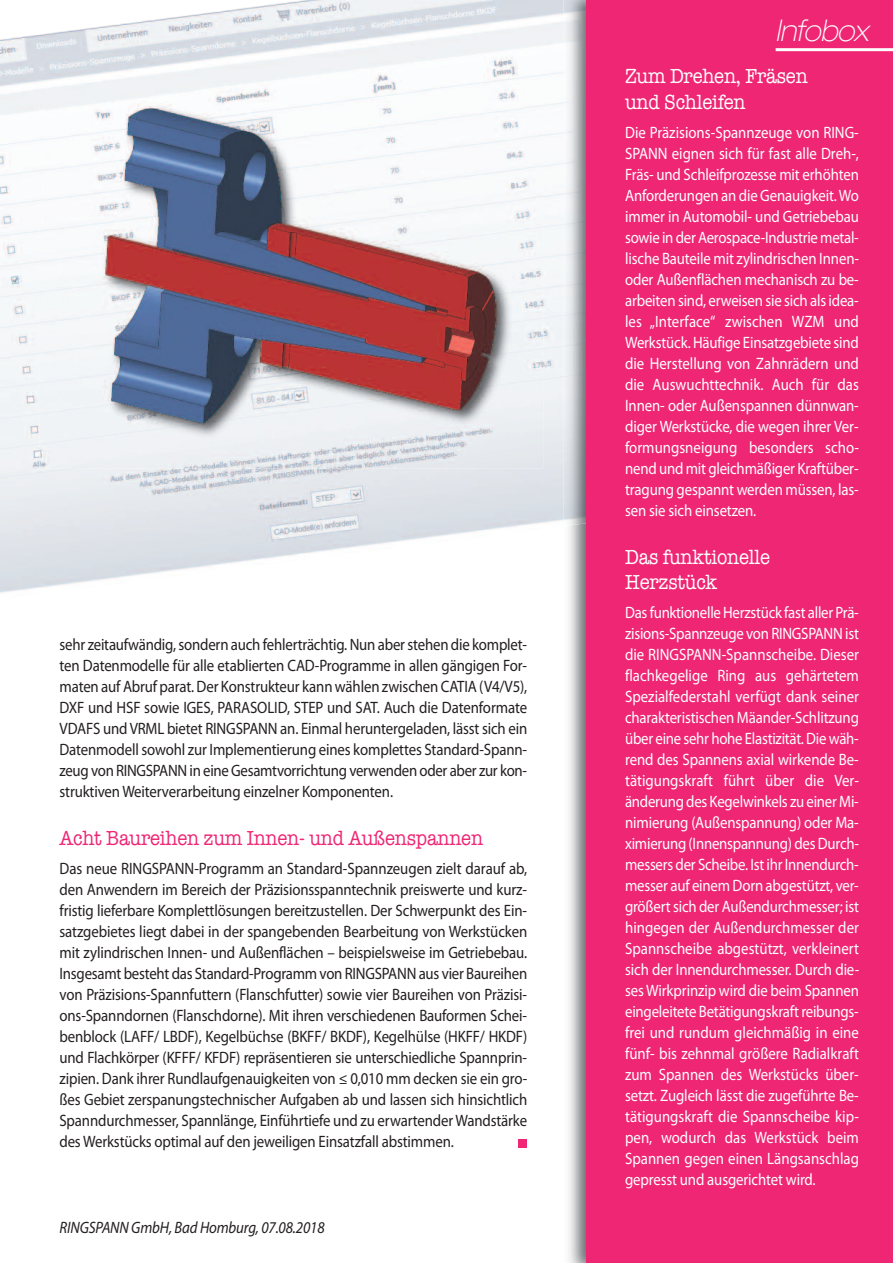
<style>
.page{position:relative;width:893px;height:1263px;background:#fff}
.page>*{position:absolute;margin:0;border:0;box-sizing:border-box;transform-origin:0 0}
.t1{font:italic 100 expanded 30px "Helvetica Neue";color:#fff;scale:.9 1}
.t2{font:21px/25.2px "American Typewriter";letter-spacing:-.01em;color:#fff;scale:.9 1}
.t3{font:21px "American Typewriter";letter-spacing:-.01em;color:#ee2674;scale:.9 1}
.t4{font:16.5px/21px "Myriad Pro";letter-spacing:-.01em;color:#fff;text-align:justify;scale:.9 1}
.t5{font:16.5px/21px "Myriad Pro";letter-spacing:-.01em;color:#231f20;text-align:justify;scale:.9 1}
.t6{font:italic 16.5px "Myriad Pro";letter-spacing:-.01em;color:#231f20;scale:.9 1}
</style>
<div class="page">
<img style="left:0;top:0;width:563px;height:593px">
<img style="left:568px;top:526px;width:19px;height:737px">
<img style="left:563px;top:0;width:24px;height:526px">
<div style="left:587px;top:0;width:306px;height:1263px;background:#ee2674"></div>
<hr style="left:776px;top:48px;width:117px;height:3px;background:#fff">
<img style="left:39px;top:83px;width:504px;height:385px">
<img style="left:46px;top:90px;width:478px;height:359px">
<div style="left:519px;top:1139px;width:8px;height:8px;background:#ee2674"></div>
<p class="t5" style="left:60px;top:635px;width:521px">sehr zeitaufwändig, sondern auch fehlerträchtig. Nun aber stehen die komplet&shy;ten Datenmodelle für alle etablierten CAD-Programme in allen gängigen For&shy;maten auf Abruf parat. Der Konstrukteur kann wählen zwischen CATIA (V4/V5), DXF und HSF sowie IGES, PARASOLID, STEP und SAT. Auch die Datenformate VDAFS undVRML bietet RINGSPANN an. Einmal heruntergeladen, lässt sich ein Datenmodell sowohl zur Implementierung eines komplettes Standard-Spann&shy;zeug von RINGSPANN in eine Gesamtvorrichtung verwenden oder aber zur kon&shy;struktiven Weiterverarbeitung einzelner Komponenten.</p>
<p class="t3" style="left:60px;top:822px;width:472px">Acht Baureihen zum Innen- und Außenspannen</p>
<p class="t5" style="left:59px;top:859px;width:521px">Das neue RINGSPANN-Programm an Standard-Spannzeugen zielt darauf ab, den Anwendern im Bereich der Präzisionsspanntechnik preiswerte und kurz&shy;fristig lieferbare Komplettlösungen bereitzustellen. Der Schwerpunkt des Ein&shy;satzgebietes liegt dabei in der spangebenden Bearbeitung von Werkstücken mit zylindrischen Innen- und Außenflächen – beispielsweise im Getriebebau.<br>Insgesamt besteht das Standard-Programm von RINGSPANN aus vier Baureihen von Präzisions-Spannfuttern (Flanschfutter) sowie vier Baureihen von Präzisi&shy;ons-Spanndornen (Flanschdorne). Mit ihren verschiedenen Bauformen Schei&shy;benblock (LAFF/ LBDF), Kegelbüchse (BKFF/ BKDF), Kegelhülse (HKFF/ HKDF) und Flachkörper (KFFF/ KFDF) repräsentieren sie unterschiedliche Spannprin&shy;zipien. Dank ihrer Rundlaufgenauigkeiten von ≤ 0,010 mm decken sie ein gro&shy;ßes Gebiet zerspanungstechnischer Aufgaben ab und lassen sich hinsichtlich Spanndurchmesser, Spannlänge, Einführtiefe und zu erwartender Wandstärke des Werkstücks optimal auf den jeweiligen Einsatzfall abstimmen.</p>
<p class="t6" style="left:60px;top:1221px;width:296px">RINGSPANN GmbH, Bad Homburg, 07.08.2018</p>
<h1 class="t1" style="left:775px;top:13px;width:112px">Infobox</h1>
<p class="t2" style="left:625px;top:63px;width:204px">Zum Drehen, Fräsen und Schleifen</p>
<p class="t4" style="left:625px;top:123px;width:261px">Die Präzisions-Spannzeuge von RING-SPANN eignen sich für fast alle Dreh-, Fräs- und Schleifprozesse mit erhöhten Anforderungen an die Genauigkeit.Wo immer in Automobil- und Getriebebau sowie in der Aerospace-Industrie metal&shy;lische Bauteile mit zylindrischen Innen&shy;oder Außenflächen mechanisch zu be&shy;arbeiten sind, erweisen sie sich als idea&shy;les „Interface“ zwischen WZM und Werkstück. Häufige Einsatzgebiete sind die Herstellung von Zahnrädern und die Auswuchttechnik. Auch für das Innen- oder Außenspannen dünnwan&shy;diger Werkstücke, die wegen ihrer Ver&shy;formungsneigung besonders scho&shy;nend und mit gleichmäßiger Kraftüber&shy;tragung gespannt werden müssen, las&shy;sen sie sich einsetzen.</p>
<p class="t2" style="left:625px;top:543px;width:163px">Das funktionelle<br>Herzstück</p>
<p class="t4" style="left:625px;top:603px;width:262px">Das funktionelle Herzstück fast aller Prä&shy;zisions-Spannzeuge von RINGSPANN ist die RINGSPANN-Spannscheibe. Dieser flachkegelige Ring aus gehärtetem Spezialfederstahl verfügt dank seiner charakteristischen Mäander-Schlitzung über eine sehr hohe Elastizität. Die wäh&shy;rend des Spannens axial wirkende Be&shy;tätigungskraft führt über die Ver&shy;änderung des Kegelwinkels zu einer Mi&shy;nimierung (Außenspannung) oder Ma&shy;ximierung (Innenspannung) des Durch&shy;messers der Scheibe. Ist ihr Innendurch&shy;messer auf einem Dorn abgestützt, ver&shy;größert sich der Außendurchmesser; ist hingegen der Außendurchmesser der Spannscheibe abgestützt, verkleinert sich der Innendurchmesser. Durch die&shy;ses Wirkprinzip wird die beim Spannen eingeleitete Betätigungskraft reibungs&shy;frei und rundum gleichmäßig in eine fünf- bis zehnmal größere Radialkraft zum Spannen des Werkstücks über&shy;setzt. Zugleich lässt die zugeführte Be&shy;tätigungskraft die Spannscheibe kip&shy;pen, wodurch das Werkstück beim Spannen gegen einen Längsanschlag gepresst und ausgerichtet wird.</p>
</div>
